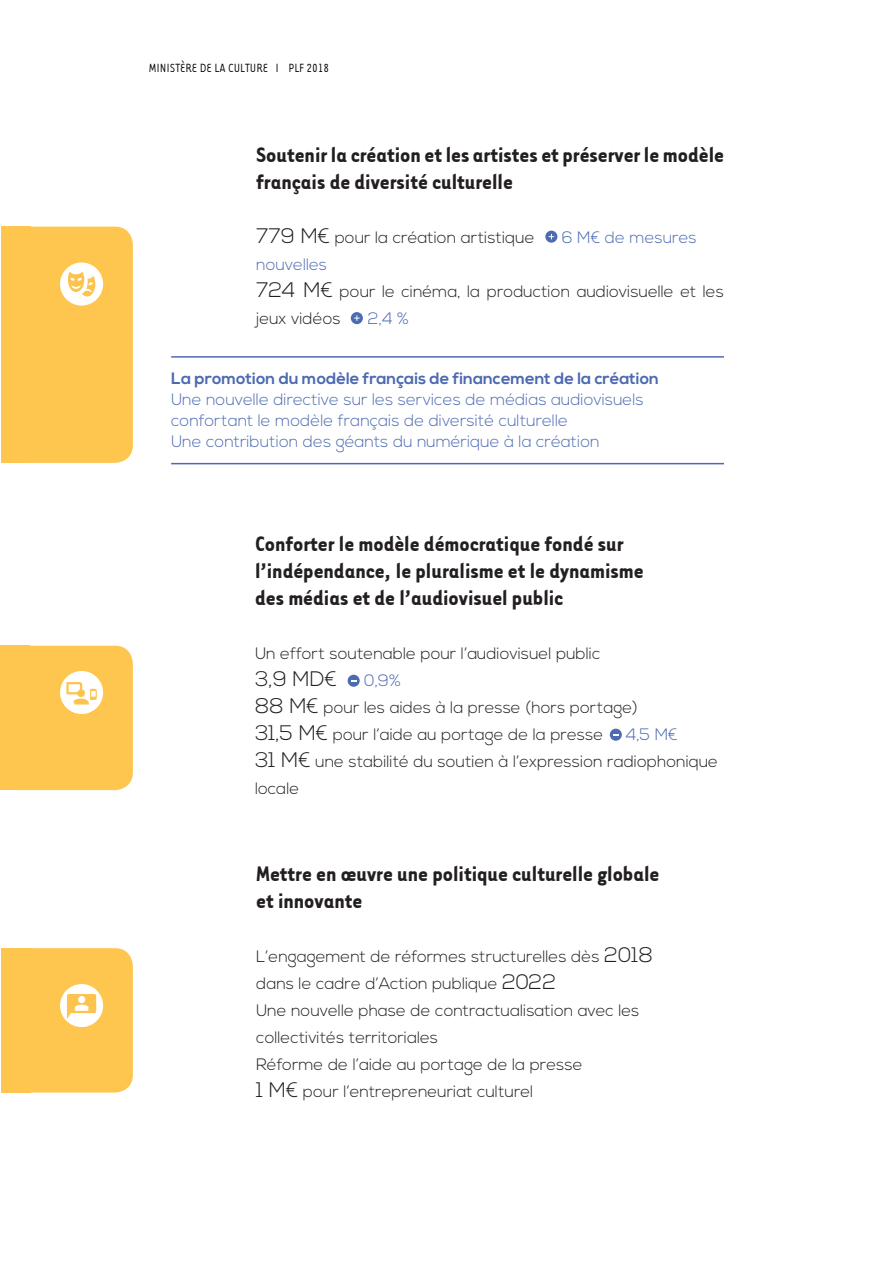
<style>
.page{position:relative;width:893px;height:1263px;background:#fff}
.page>*{position:absolute;margin:0;border:0;box-sizing:border-box;transform-origin:0 0}
.t1{font:700 24px/27px "Tarzana Narrow";color:#231f20}
.t2{font:300 21px "Nexa";color:#231f20}
.t3{font:300 16.5px/27px "Nexa";color:#231f20}
.t4{font:300 16.5px/21px "Nexa";color:#4d6ab1}
.t5{font:700 16.5px "Nexa";color:#4d6ab1}
.t6{font:13.5px "Tarzana Narrow";color:#000}
.s1{font-size:21px}
.s2{color:#4d6ab1}
</style>
<div class="page">
<div style="left:1px;top:227px;width:132px;height:236px;background:#ffc64f;border-radius:18px"></div>
<div style="left:1px;top:948px;width:132px;height:144px;background:#ffc64f;border-radius:18px"></div>
<div style="left:1px;top:646px;width:132px;height:144px;background:#ffc64f;border-radius:18px"></div>
<div style="left:1px;top:227px;width:30px;height:236px;background:#ffc64f"></div>
<div style="left:60px;top:262px;width:43px;height:44px;background:#fff;border-radius:50%"></div>
<div style="left:60px;top:984px;width:43px;height:43px;background:#fff;border-radius:50%"></div>
<div style="left:60px;top:671px;width:43px;height:43px;background:#fff;border-radius:50%"></div>
<hr style="left:171px;top:356px;width:553px;height:2px;background:#4d6ab1">
<svg style="left:545px;top:231px;width:12px;height:12px"></svg>
<svg style="left:549px;top:234px;width:5px;height:5px"></svg>
<hr style="left:171px;top:463px;width:553px;height:1px;background:#4d6ab1">
<svg style="left:68px;top:271px;width:27px;height:26px"></svg>
<svg style="left:348px;top:675px;width:12px;height:12px"></svg>
<div style="left:0;top:646px;width:30px;height:144px;background:#ffc64f"></div>
<svg style="left:66px;top:682px;width:31px;height:23px"></svg>
<div style="left:1px;top:948px;width:30px;height:144px;background:#ffc64f"></div>
<svg style="left:67px;top:994px;width:29px;height:25px"></svg>
<div style="left:351px;top:312px;width:12px;height:12px;background:#4d6bb0;border-radius:50%"></div>
<svg style="left:354px;top:315px;width:6px;height:6px"></svg>
<svg style="left:610px;top:729px;width:12px;height:12px"></svg>
<p class="t6" style="left:149px;top:60px;width:182px">MINISTÈRE DE LA CULTURE I PLF 2018</p>
<h1 class="t1" style="left:256px;top:140px;width:469px">Soutenir la création et les artistes et préserver le modèle français de diversité culturelle</h1>
<p class="t3" style="left:256px;top:224px;width:280px"><span class="s1">779 M€</span> pour la création artistique</p>
<p class="t4" style="left:562px;top:227px;width:136px">6 M€ de mesures</p>
<p class="t3" style="left:256px;top:251px;width:469px"><span class="s2">nouvelles<br></span><span class="s1">724 M€</span> pour le cinéma, la production audiovisuelle et les jeux vidéos</p>
<p class="t4" style="left:368px;top:308px;width:43px">2,4 %</p>
<p class="t5" style="left:171px;top:369px;width:489px">La promotion du modèle français de financement de la création</p>
<p class="t4" style="left:171px;top:389px;width:474px">Une nouvelle directive sur les services de médias audiovisuels confortant le modèle français de diversité culturelle<br>Une contribution des géants du numérique à la création</p>
<h1 class="t1" style="left:255px;top:530px;width:390px">Conforter le modèle démocratique fondé sur l’indépendance, le pluralisme et le dynamisme des médias et de l’audiovisuel public</h1>
<p class="t3" style="left:255px;top:641px;width:347px">Un effort soutenable pour l’audiovisuel public</p>
<p class="t2" style="left:255px;top:667px;width:83px">3,9 MD€</p>
<p class="t3" style="left:255px;top:668px;width:384px;text-indent:109px"><span class="s2">0,9%<br></span><span class="s1">88 M€</span> pour les aides à la presse (hors portage)<br><span class="s1">31,5 M€</span> pour l’aide au portage de la presse</p>
<p class="t3" style="left:255px;top:722px;width:464px;text-indent:371px"><span class="s2">4,5 M€<br></span><span class="s1">31 M€</span> une stabilité du soutien à l’expression radiophonique locale</p>
<h1 class="t1" style="left:256px;top:859px;width:405px">Mettre en œuvre une politique culturelle globale et innovante</h1>
<p class="t3" style="left:256px;top:943px;width:398px">L’engagement de réformes structurelles dès <span class="s1">2018 </span>dans le cadre d’Action publique <span class="s1">2022<br></span>Une nouvelle phase de contractualisation avec les collectivités territoriales<br>Réforme de l’aide au portage de la presse<br><span class="s1">1 M€</span> pour l’entrepreneuriat culturel</p>
</div>
